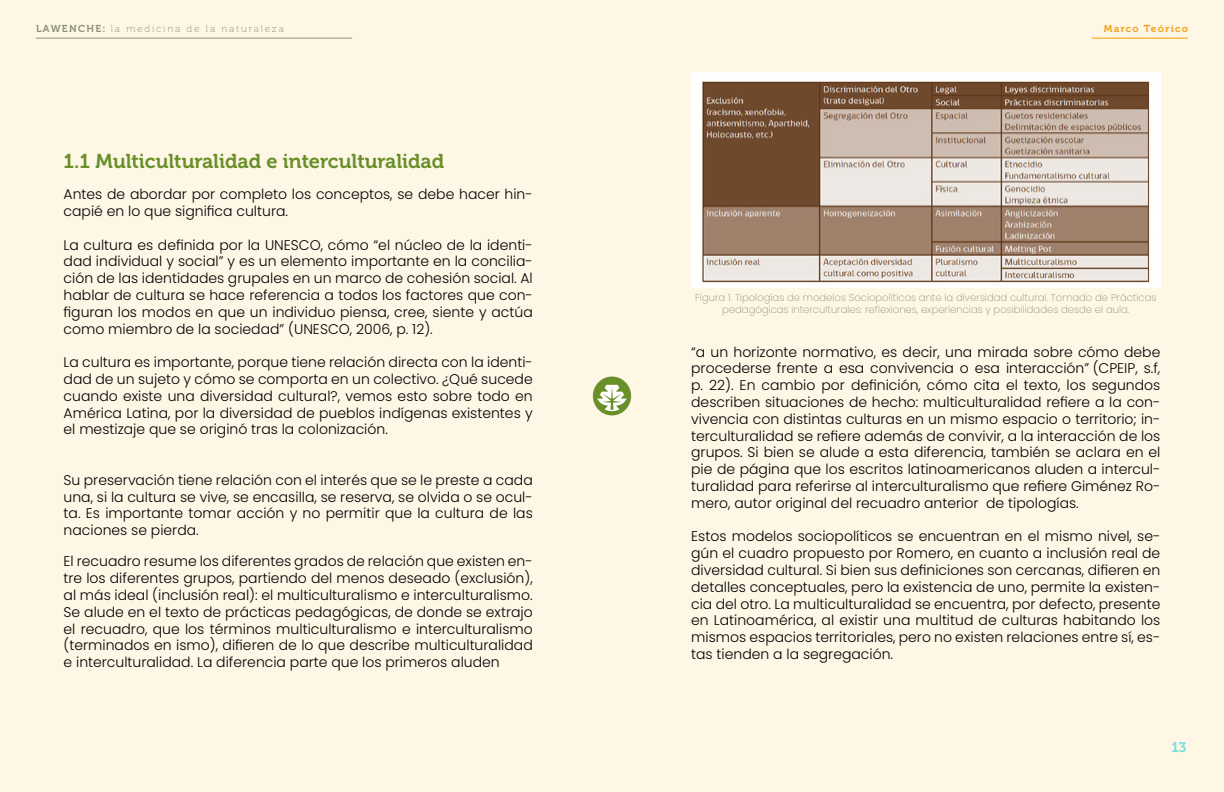
<style>
.page{position:relative;width:1224px;height:792px;background:#fef7e6}
.page>*{position:absolute;margin:0;border:0;box-sizing:border-box;transform-origin:0 0}
.t1{font:20px "Museo 700";color:#698f29}
.t2{font:300 14px/16.8px "Poppins";color:#000;text-align:justify}
.t3{font:14px "Museo 700";color:#78dee0}
.t4{font:200 10px/12px "Poppins";color:#8d9075;text-align:center}
.t5{font:10px "Museo 100";letter-spacing:.18em;color:#8c9076}
.t6{font:10px "Museo 700";letter-spacing:.13em;color:#f59d15}
.s1{font-family:"Museo 700"}
</style>
<div class="page">
<hr style="left:36px;top:38px;width:316px;height:1px;background:#8d9075">
<hr style="left:1092px;top:38px;width:96px;height:1px;background:#fc9e00">
<div style="left:593px;top:377px;width:38px;height:38px;background:#698f29;border-radius:50%"></div>
<svg style="left:597px;top:385px;width:30px;height:26px"></svg>
<img style="left:691px;top:72px;width:469px;height:216px">
<p class="t5" style="left:36px;top:23px;width:249px"><span class="s1">LAWENCHE:</span> la medicina de la naturaleza</p>
<p class="t6" style="left:1104px;top:23px;width:86px">Marco Teórico</p>
<h1 class="t1" style="left:64px;top:150px;width:382px">1.1 Multiculturalidad e interculturalidad</h1>
<p class="t2" style="left:64px;top:186px;width:471px">Antes de abordar por completo los conceptos, se debe hacer hin&shy;capié en lo que significa cultura.</p>
<p class="t2" style="left:64px;top:236px;width:471px">La cultura es definida por la UNESCO, cómo “el núcleo de la identi&shy;dad individual y social” y es un elemento importante en la concilia&shy;ción de las identidades grupales en un marco de cohesión social. Al hablar de cultura se hace referencia a todos los factores que con&shy;figuran los modos en que un individuo piensa, cree, siente y actúa como miembro de la sociedad” (UNESCO, 2006, p. 12).</p>
<p class="t2" style="left:64px;top:354px;width:471px">La cultura es importante, porque tiene relación directa con la identi&shy;dad de un sujeto y cómo se comporta en un colectivo. ¿Qué sucede cuando existe una diversidad cultural?, vemos esto sobre todo en América Latina, por la diversidad de pueblos indígenas existentes y el mestizaje que se originó tras la colonización.</p>
<p class="t2" style="left:64px;top:472px;width:471px">Su preservación tiene relación con el interés que se le preste a cada una, si la cultura se vive, se encasilla, se reserva, se olvida o se ocul&shy;ta. Es importante tomar acción y no permitir que la cultura de las naciones se pierda.</p>
<p class="t2" style="left:64px;top:553px;width:471px">El recuadro resume los diferentes grados de relación que existen en&shy;tre los diferentes grupos, partiendo del menos deseado (exclusión), al más ideal (inclusión real): el multiculturalismo e interculturalismo.<br>Se alude en el texto de prácticas pedagógicas, de donde se extrajo el recuadro, que los términos multiculturalismo e interculturalismo (terminados en ismo), difieren de lo que describe multiculturalidad e interculturalidad. La diferencia parte que los primeros aluden</p>
<p class="t4" style="left:695px;top:291px;width:463px">Figura 1. Tipologías de modelos Sociopolíticos ante la diversidad cultural. Tomado de Prácticas pedagógicas interculturales: reflexiones, experiencias y posibilidades desde el aula.</p>
<p class="t2" style="left:691px;top:343px;width:471px">“a un horizonte normativo, es decir, una mirada sobre cómo debe procederse frente a esa convivencia o esa interacción” (CPEIP, s.f, p. 22). En cambio por definición, cómo cita el texto, los segundos describen situaciones de hecho: multiculturalidad refiere a la con&shy;vivencia con distintas culturas en un mismo espacio o territorio; in&shy;terculturalidad se refiere además de convivir, a la interacción de los grupos. Si bien se alude a esta diferencia, también se aclara en el pie de página que los escritos latinoamericanos aluden a intercul&shy;turalidad para referirse al interculturalismo que refiere Giménez Ro&shy;mero, autor original del recuadro anterior de tipologías.</p>
<p class="t2" style="left:691px;top:528px;width:471px">Estos modelos sociopolíticos se encuentran en el mismo nivel, se&shy;gún el cuadro propuesto por Romero, en cuanto a inclusión real de diversidad cultural. Si bien sus definiciones son cercanas, difieren en detalles conceptuales, pero la existencia de uno, permite la existen&shy;cia del otro. La multiculturalidad se encuentra, por defecto, presente en Latinoamérica, al existir una multitud de culturas habitando los mismos espacios territoriales, pero no existen relaciones entre sí, es&shy;tas tienden a la segregación.</p>
<p class="t3" style="left:1171px;top:739px;width:17px">13</p>
</div>
